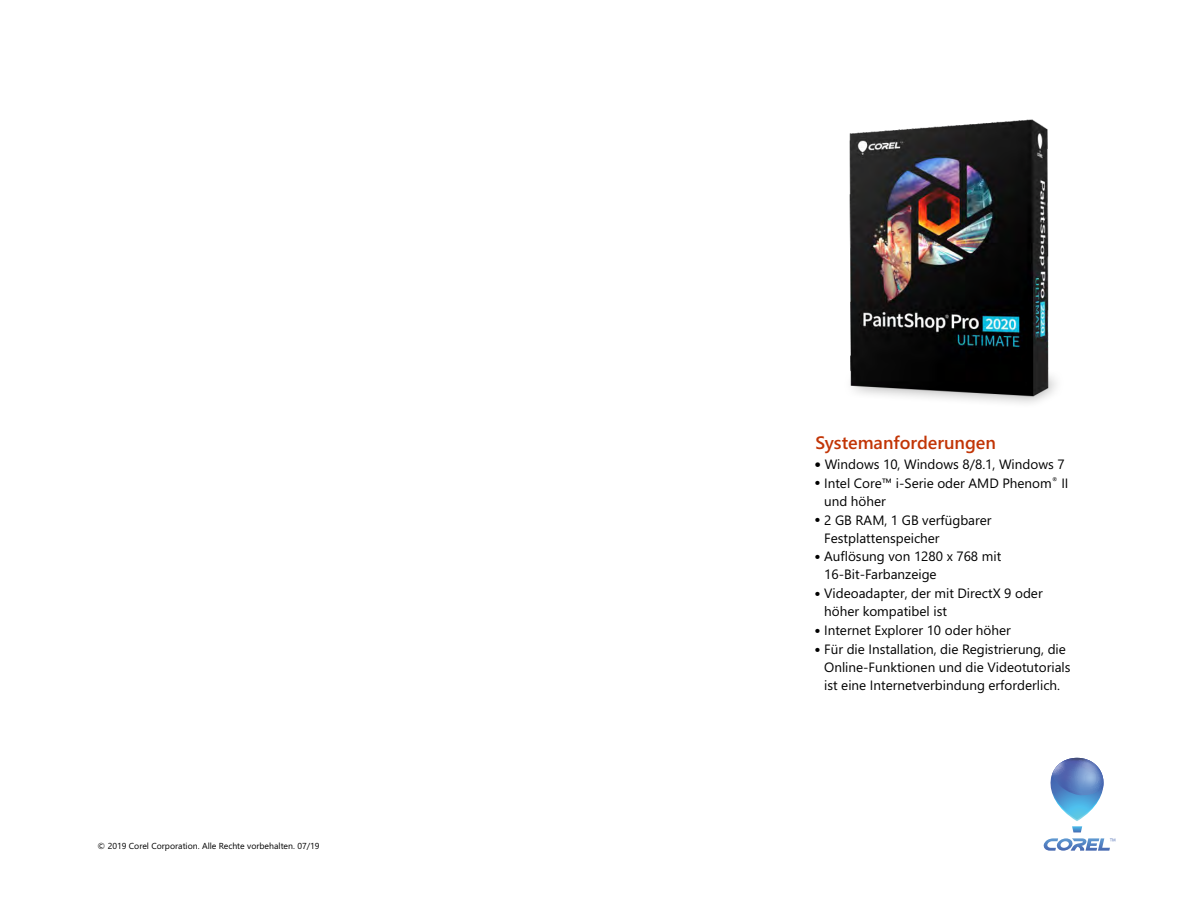
<style>
.page{position:relative;width:1188px;height:918px;background:#fff}
.page>*{position:absolute;margin:0;border:0;box-sizing:border-box;transform-origin:0 0}
.t1{font:600 18px "Segoe UI";color:#c23506}
.t2{font:13.5px/18.3px "Segoe UI";color:#000}
.t3{font:8.7px "Segoe UI";color:#000}
.t4{font:6.75px "Segoe UI";color:#000}
</style>
<div class="page">
<svg style="left:1050px;top:758px;width:54px;height:74px"></svg>
<svg style="left:1043px;top:838px;width:72px;height:13px"></svg>
<img style="left:849px;top:119px;width:208px;height:284px">
<p class="t3" style="left:98px;top:842px;width:224px">© 2019 Corel Corporation. Alle Rechte vorbehalten. 07/19</p>
<h1 class="t1" style="left:815px;top:436px;width:182px">Systemanforderungen</h1>
<p class="t2" style="left:825px;top:456px;width:242px">Windows 10, Windows 8/8.1, Windows 7</p>
<p class="t4" style="left:1052px;top:477px;width:8px">®</p>
<p class="t2" style="left:824px;top:475px;width:246px">Intel Core™ i-Serie oder AMD Phenom II und höher</p>
<p class="t2" style="left:824px;top:512px;width:220px">2 GB RAM, 1 GB verfügbarer<br>Festplattenspeicher<br>Auflösung von 1280 x 768 mit<br>16-Bit-Farbanzeige<br>Videoadapter, der mit DirectX 9 oder höher kompatibel ist</p>
<p class="t2" style="left:824px;top:622px;width:188px">Internet Explorer 10 oder höher</p>
<p class="t2" style="left:824px;top:641px;width:248px">Für die Installation, die Registrierung, die<br>Online-Funktionen und die Videotutorials ist eine Internetverbindung erforderlich.</p>
</div>
